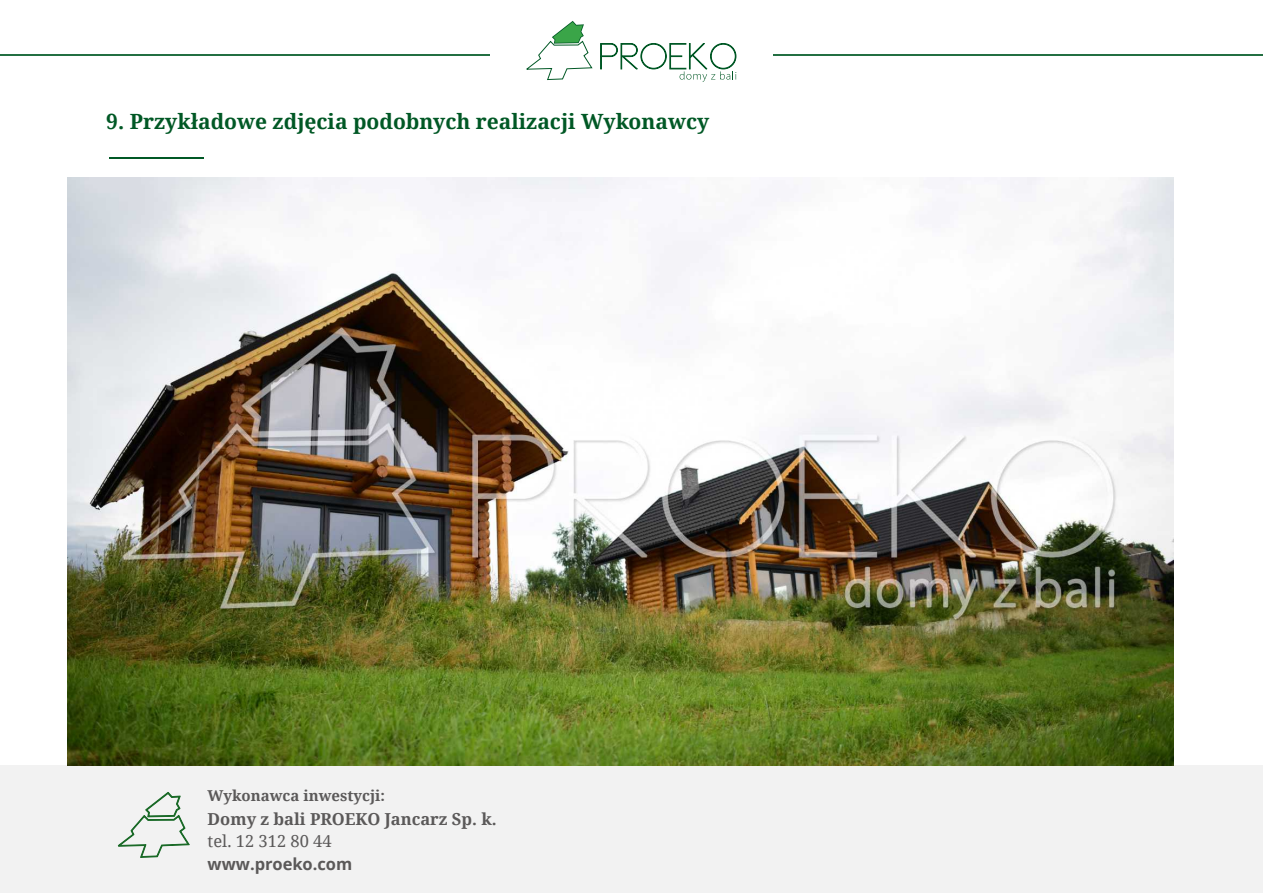
<style>
.page{position:relative;width:1263px;height:893px;background:#fff}
.page>*{position:absolute;margin:0;border:0;box-sizing:border-box;transform-origin:0 0}
.t1{font:700 21px "Noto Serif";color:#005825}
.t2{font:700 16.5px "Noto Serif";color:#5b5959}
.t3{font:700 16.5px "Noto Sans";color:#5b5959}
.t4{font:16.5px "Noto Serif";color:#5b5959}
.t5{font:700 15px "Noto Serif";color:#5b5959}
</style>
<div class="page">
<hr style="left:773px;top:54px;width:490px;height:2px;background:#236f42">
<svg style="left:526px;top:21px;width:67px;height:59px"></svg>
<svg style="left:600px;top:43px;width:136px;height:39px"></svg>
<hr style="left:0;top:54px;width:490px;height:2px;background:#236f42">
<div style="left:0;top:765px;width:1263px;height:128px;background:#f2f2f2"></div>
<svg style="left:118px;top:792px;width:72px;height:66px"></svg>
<hr style="left:110px;top:158px;width:94px;height:1px;background:#005825">
<img style="left:67px;top:177px;width:1106px;height:588px">
<p class="t1" style="left:106px;top:107px;width:604px">9. Przykładowe zdjęcia podobnych realizacji Wykonawcy</p>
<p class="t5" style="left:208px;top:785px;width:179px">Wykonawca inwestycji:</p>
<p class="t2" style="left:208px;top:807px;width:291px">Domy z bali PROEKO Jancarz Sp. k.</p>
<p class="t4" style="left:208px;top:829px;width:126px">tel. 12 312 80 44</p>
<p class="t3" style="left:208px;top:852px;width:146px">www.proeko.com</p>
</div>
